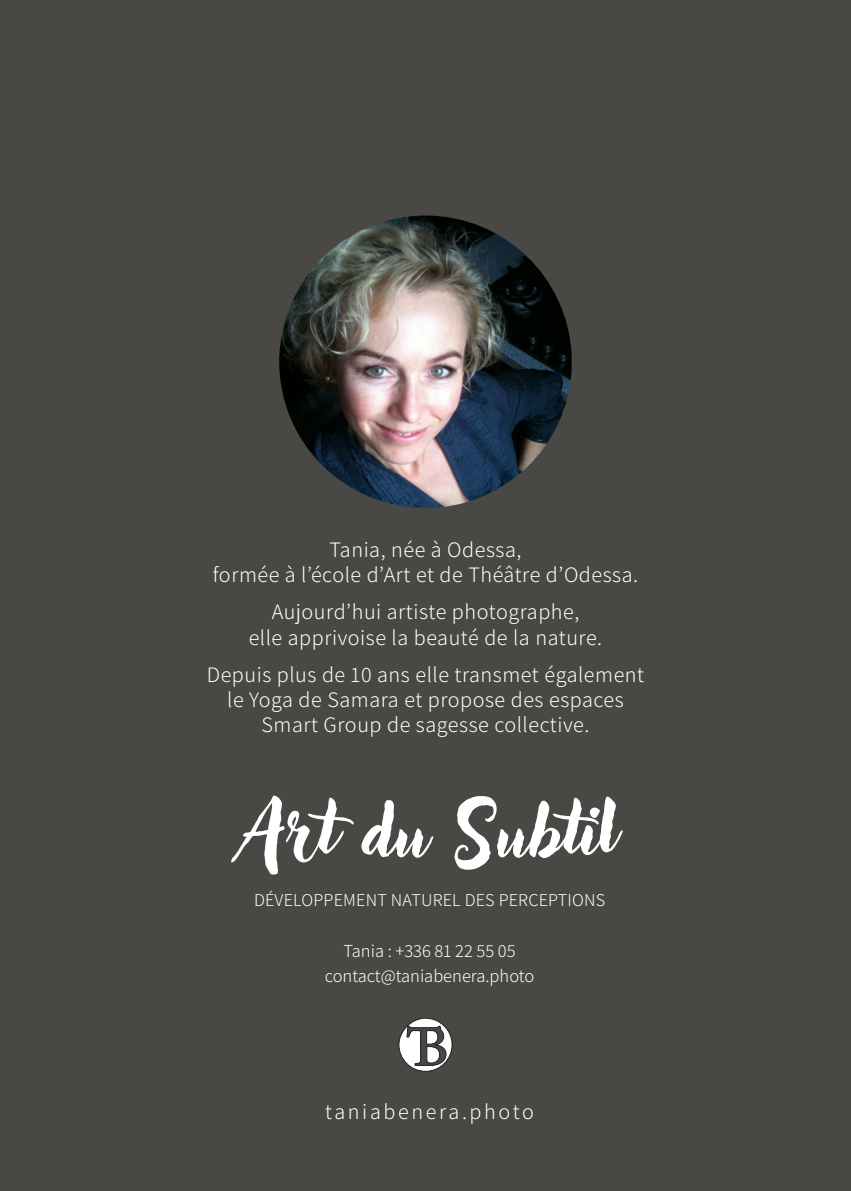
<style>
.page{position:relative;width:851px;height:1191px;background:#fff}
.page>*{position:absolute;margin:0;border:0;box-sizing:border-box;transform-origin:0 0}
.t1{font:73.4px "Adlery Pro";color:#fff}
.t2{font:300 22px/25.4px "Assistant";letter-spacing:.025em;color:#fff;text-align:center}
.t3{font:300 22px "Assistant";letter-spacing:.12em;color:#fff}
.t4{font:300 18.4px "Assistant";color:#fff}
.t5{font:300 18px "Assistant";letter-spacing:.01em;color:#fff}
</style>
<div class="page">
<div style="left:0;top:0;width:850px;height:1191px;background:#4a4844"></div>
<svg style="left:399px;top:1017px;width:53px;height:54px"></svg>
<img style="left:279px;top:215px;width:292px;height:293px;border-radius:144px">
<p class="t2" style="left:213px;top:536px;width:427px">Tania, née à Odessa,<br>formée à l’école d’Art et de Théâtre d’Odessa.</p>
<p class="t2" style="left:249px;top:598px;width:355px">Aujourd’hui artiste photographe,<br>elle apprivoise la beauté de la nature.</p>
<p class="t2" style="left:207px;top:660px;width:439px">Depuis plus de 10 ans elle transmet également le Yoga de Samara et propose des espaces<br>Smart Group de sagesse collective.</p>
<p class="t1" style="left:244px;top:787px;width:372px">Art du Subtil</p>
<p class="t5" style="left:254px;top:887px;width:352px">DÉVELOPPEMENT NATUREL DES PERCEPTIONS</p>
<p class="t4" style="left:343px;top:938px;width:173px">Tania : +336 81 22 55 05</p>
<p class="t4" style="left:325px;top:963px;width:211px">contact@taniabenera.photo</p>
<p class="t3" style="left:325px;top:1096px;width:210px">taniabenera.photo</p>
</div>
